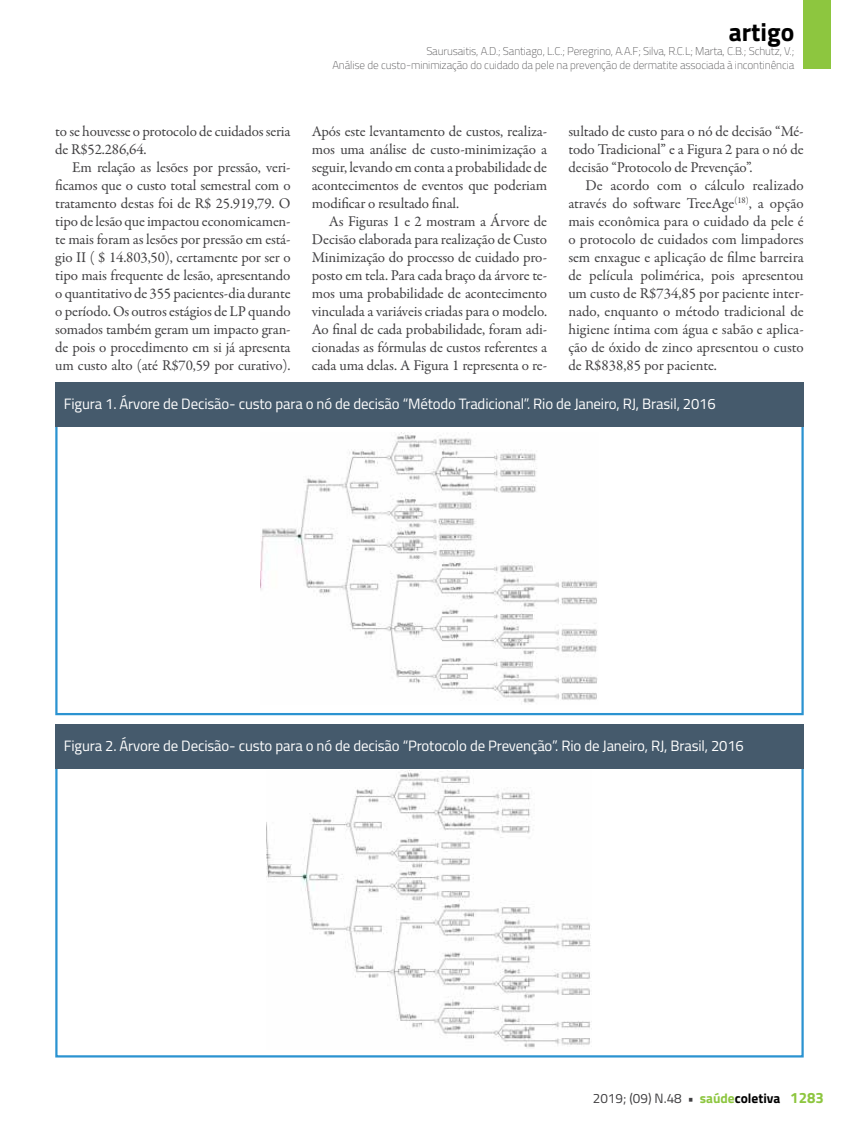
<style>
.page{position:relative;width:859px;height:1132px;background:#fff}
.page>*{position:absolute;margin:0;border:0;box-sizing:border-box;transform-origin:0 0}
.t1{font:700 25.5px "Titillium";color:#000}
.t2{font:15px/18px "Garamond Premr Pro";letter-spacing:-.01em;color:#414042;text-align:justify}
.t3{font:15px "Titillium";letter-spacing:-.01em;color:#fff}
.t4{font:13.5px "Titillium";color:#414042}
.t5{font:100 11.25px/13.5px "Titillium";letter-spacing:-.01em;color:#414042;text-align:right}
.s1{font-weight:700}
.s2{font-weight:700;color:#8dc63f}
.s3{font-weight:700;color:#000}
.s4{font-weight:700;font-size:15px;color:#8dc63f}
</style>
<div class="page">
<div style="left:804px;top:0;width:27px;height:69px;background:#8dc63f"></div>
<div style="left:55px;top:382px;width:749px;height:44px;background:#455a6c"></div>
<img style="left:261px;top:432px;width:337px;height:271px">
<div style="left:55px;top:724px;width:749px;height:44px;background:#455a6c"></div>
<img style="left:266px;top:770px;width:325px;height:278px">
<h1 class="t1" style="left:729px;top:12px;width:67px">artigo</h1>
<p class="t5" style="left:332px;top:44px;width:463px">Saurusaitis, A.D.; Santiago, L.C.; Peregrino, A.A.F; Silva, R.C.L; Marta, C.B.; Schutz, V.;<br>Análise de custo-minimização do cuidado da pele na prevenção de dermatite associada à incontinência</p>
<p class="t2" style="left:55px;top:122px;width:237px">to se houvesse o protocolo de cuidados seria de R$52.286,64.</p>
<p class="t2" style="left:55px;top:158px;width:237px;text-indent:17px">Em relação as lesões por pressão, veri&shy;ficamos que o custo total semestral com o tratamento destas foi de R$ 25.919,79. O tipo de lesão que impactou economicamen&shy;te mais foram as lesões por pressão em está&shy;gio II ( $ 14.803,50), certamente por ser o tipo mais frequente de lesão, apresentando o quantitativo de 355 pacientes-dia durante o período. Os outros estágios de LP quando somados também geram um impacto gran&shy;de pois o procedimento em si já apresenta um custo alto (até R$70,59 por curativo).</p>
<p class="t2" style="left:312px;top:122px;width:237px">Após este levantamento de custos, realiza&shy;mos uma análise de custo-minimização a seguir, levando em conta a probabilidade de acontecimentos de eventos que poderiam modificar o resultado final.</p>
<p class="t2" style="left:312px;top:212px;width:237px;text-indent:17px">As Figuras 1 e 2 mostram a Árvore de Decisão elaborada para realização de Custo Minimização do processo de cuidado pro&shy;posto em tela. Para cada braço da árvore te&shy;mos uma probabilidade de acontecimento vinculada a variáveis criadas para o modelo.<br>Ao final de cada probabilidade, foram adi&shy;cionadas as fórmulas de custos referentes a cada uma delas. A Figura 1 representa o re-</p>
<p class="t2" style="left:568px;top:122px;width:237px">sultado de custo para o nó de decisão “Mé&shy;todo Tradicional” e a Figura 2 para o nó de decisão “Protocolo de Prevenção”.</p>
<p class="t2" style="left:568px;top:176px;width:237px;text-indent:17px">De acordo com o cálculo realizado através do software TreeAge<sup>(18)</sup>, a opção mais econômica para o cuidado da pele é o protocolo de cuidados com limpadores sem enxague e aplicação de filme barreira de película polimérica, pois apresentou um custo de R$734,85 por paciente inter&shy;nado, enquanto o método tradicional de higiene íntima com água e sabão e aplica&shy;ção de óxido de zinco apresentou o custo de R$838,85 por paciente.</p>
<p class="t3" style="left:64px;top:392px;width:653px">Figura 1. Árvore de Decisão- custo para o nó de decisão “Método Tradicional”. Rio de Janeiro, RJ, Brasil, 2016</p>
<p class="t3" style="left:64px;top:734px;width:682px">Figura 2. Árvore de Decisão- custo para o nó de decisão “Protocolo de Prevenção”. Rio de Janeiro, RJ, Brasil, 2016</p>
<p class="t4" style="left:593px;top:1087px;width:233px">2019; (09) N.48 <span class="s1">•</span> <span class="s2">saúde</span><span class="s3">coletiva</span> <span class="s4">1283</span></p>
</div>
